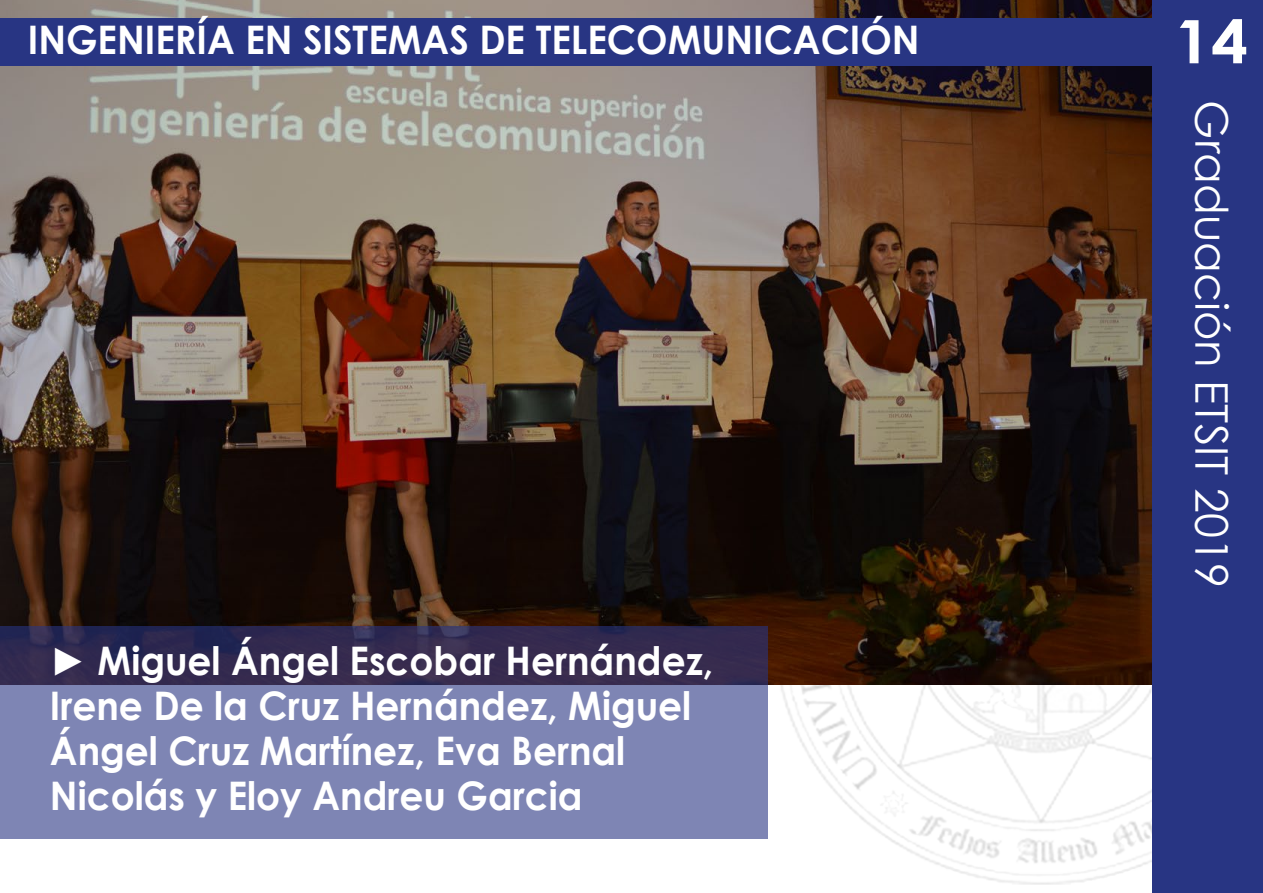
<style>
.page{position:relative;width:1263px;height:893px;background:#fff}
.page>*{position:absolute;margin:0;border:0;box-sizing:border-box;transform-origin:0 0}
.t1{font:700 60px "Century Gothic";color:#fff;scale:1.1 1}
.t2{font:45px "Century Gothic";color:#fff}
.t3{font:700 39.3px/45px "Century Gothic";color:#fff;scale:.95 1}
</style>
<div class="page">
<img style="left:767px;top:684px;width:385px;height:201px">
<img style="left:0;top:0;width:1152px;height:684px">
<div style="left:1152px;top:0;width:111px;height:893px;background:#283583"></div>
<svg style="left:0;top:626px;width:767px;height:213px;background:#696b98"></svg>
<div style="left:0;top:18px;width:1152px;height:48px;background:#283583"></div>
<p class="t3" style="left:28px;top:15px;width:940px">INGENIERÍA EN SISTEMAS DE TELECOMUNICACIÓN</p>
<p class="t3" style="left:50px;top:636px;width:700px">► Miguel Ángel Escobar Hernández,<br>Irene De la Cruz Hernández, Miguel<br>Ángel Cruz Martínez, Eva Bernal<br>Nicolás y Eloy Andreu Garcia</p>
<h1 class="t1" style="left:1174px;top:-4px;width:69px">14</h1>
<p class="t2" style="left:1243px;top:100px;width:489px;rotate:90deg">Graduación ETSIT 2019</p>
</div>
